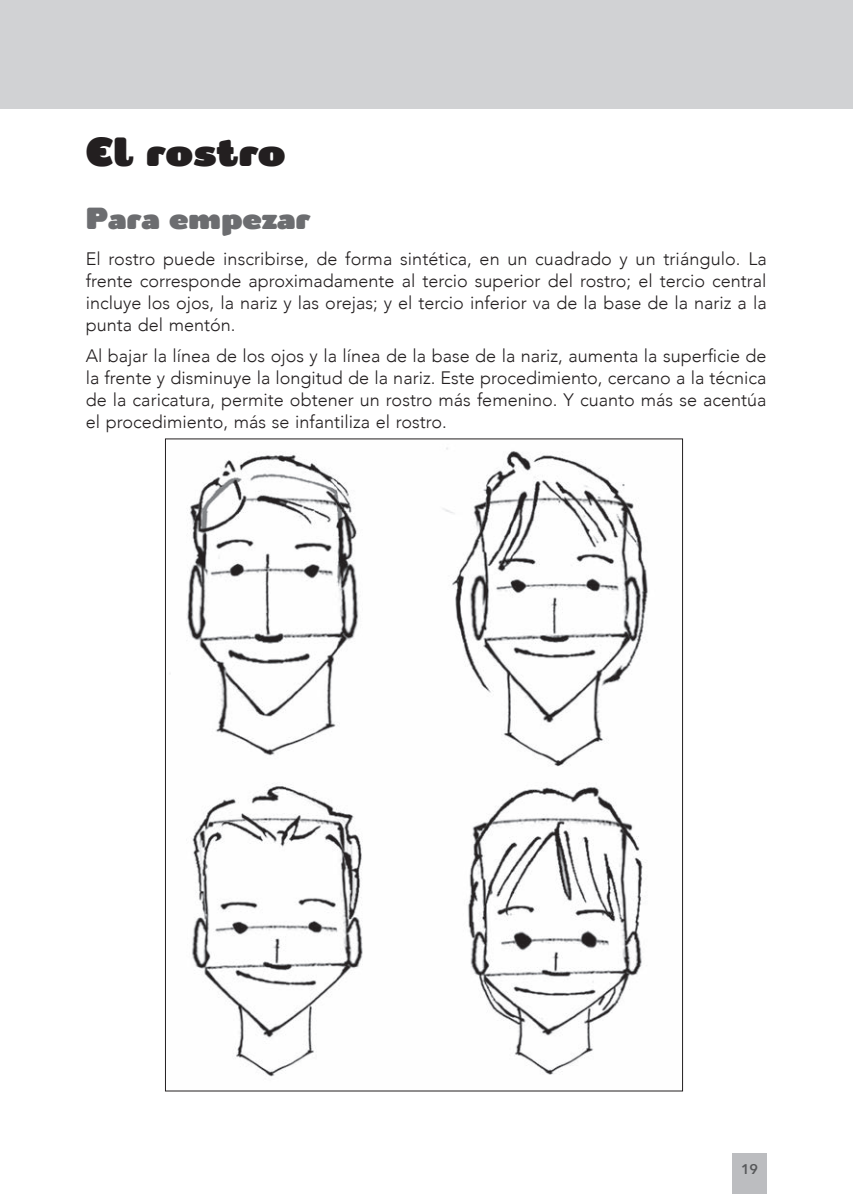
<style>
.page{position:relative;width:853px;height:1194px;background:#fff}
.page>*{position:absolute;margin:0;border:0;box-sizing:border-box;transform-origin:0 0}
.t1{font:48px "Cepo";color:#231f20}
.t2{font:36px "Cepo";color:#6c6d70}
.t3{font:300 18px/22px "Avenir";color:#231f20;text-align:justify}
.t4{font:600 14px "Avenir Next";color:#57585a}
</style>
<div class="page">
<div style="left:1px;top:0;width:851px;height:108px;background:#d1d2d4"></div>
<div style="left:732px;top:1153px;width:34px;height:40px;background:#bcbdc0"></div>
<img style="left:169px;top:447px;width:479px;height:630px">
<h1 class="t1" style="left:86px;top:123px;width:201px">El rostro</h1>
<h2 class="t2" style="left:86px;top:197px;width:226px">Para empezar</h2>
<p class="t3" style="left:86px;top:248px;width:682px">El rostro puede inscribirse, de forma sintética, en un cuadrado y un triángulo. La frente corresponde aproximadamente al tercio superior del rostro; el tercio central incluye los ojos, la nariz y las orejas; y el tercio inferior va de la base de la nariz a la punta del mentón.</p>
<p class="t3" style="left:86px;top:344px;width:682px">Al bajar la línea de los ojos y la línea de la base de la nariz, aumenta la superficie de la frente y disminuye la longitud de la nariz. Este procedimiento, cercano a la técnica de la caricatura, permite obtener un rostro más femenino. Y cuanto más se acentúa el procedimiento, más se infantiliza el rostro.</p>
<p class="t4" style="left:740px;top:1156px;width:19px">19</p>
</div>
